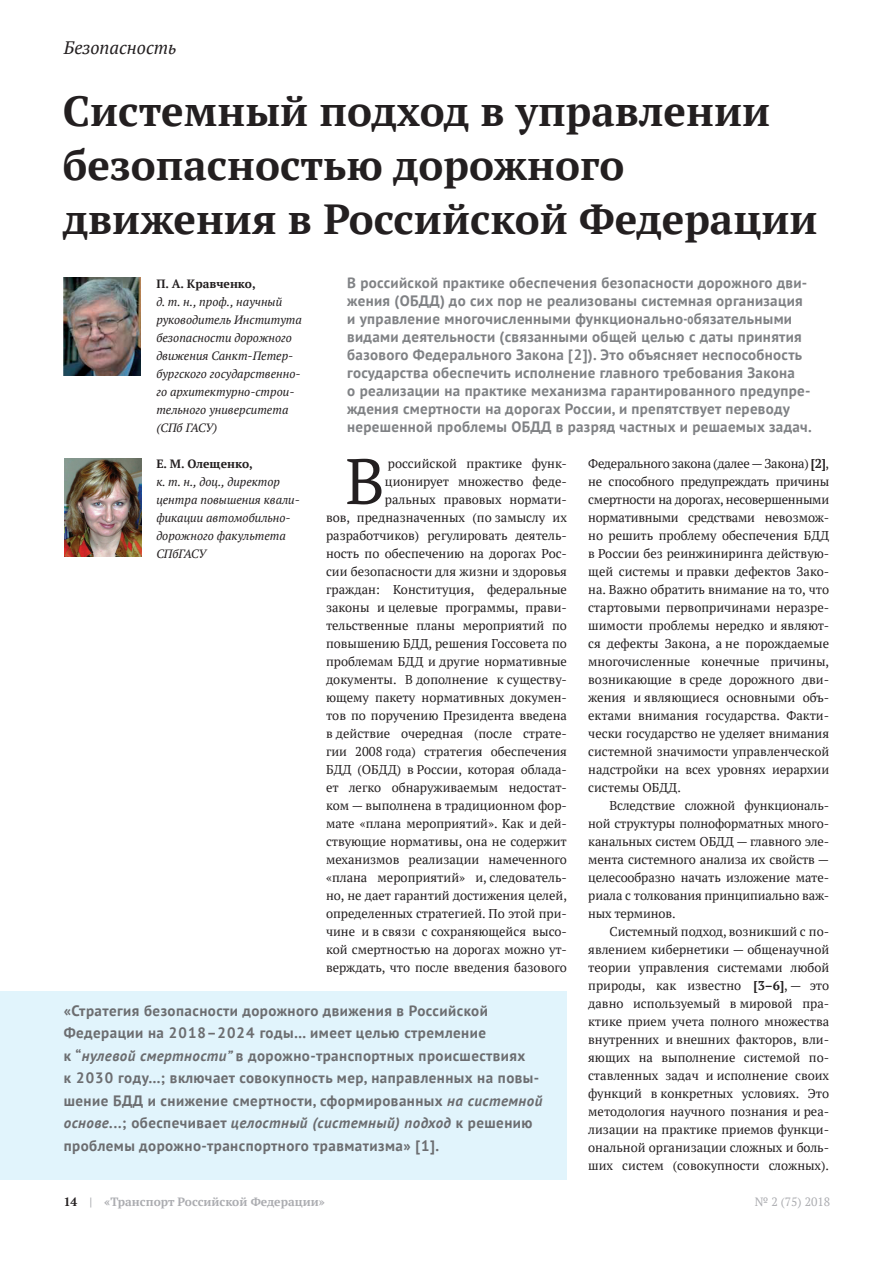
<style>
.page{position:relative;width:893px;height:1263px;background:#fff}
.page>*{position:absolute;margin:0;border:0;box-sizing:border-box;transform-origin:0 0}
.t1{font:64.2px "PT Serif";color:#231f20}
.t2{font:700 42px/54px "PT Serif";color:#231f20}
.t3{font:italic 18px "PT Serif";color:#231f20}
.t4{font:700 15px/18px "PT Sans";letter-spacing:.02em;color:#808285}
.t5{font:700 15px/22.5px "PT Sans";letter-spacing:.03em;color:#6c6d70}
.t6{font:12.75px/18px "PT Serif";color:#231f20;text-align:justify}
.t7{font:italic 12px/18px "PT Serif";color:#231f20}
.t8{font:700 12px "PT Serif";color:#acadb1}
.t9{font:700 12px "PT Serif";color:#231f20}
.t10{font:12px "PT Serif";color:#acadb1}
.s1{font-weight:700}
.s2{font-style:italic}
.s3{color:#231f20}
</style>
<div class="page">
<img style="left:64px;top:277px;width:76px;height:98px">
<img style="left:65px;top:459px;width:77px;height:98px">
<div style="left:0;top:991px;width:567px;height:188px;background:#e1f4fc"></div>
<h3 class="t3" style="left:64px;top:36px;width:114px">Безопасность</h3>
<h2 class="t2" style="left:63px;top:83px;width:756px">Системный подход в управлении безопасностью дорожного движения в Российской Федерации</h2>
<p class="t4" style="left:347px;top:273px;width:466px">В российской практике обеспечения безопасности дорожного дви&shy;жения (ОБДД) до сих пор не реализованы системная организация и управление многочисленными функционально-обязательными видами деятельности (связанными общей целью с даты принятия базового Федерального Закона [2]). Это объясняет неспособность государства обеспечить исполнение главного требования Закона<br>о реализации на практике механизма гарантированного предупре&shy;ждения смертности на дорогах России, и препятствует переводу нерешенной проблемы ОБДД в разряд частных и решаемых задач.</p>
<p class="t9" style="left:156px;top:276px;width:101px">П. А. Кравченко,</p>
<p class="t7" style="left:156px;top:293px;width:147px">д. т. н., проф., научный руководитель Института безопасности дорожного движения Санкт-Петер&shy;бургского государственно&shy;го архитектурно-строи&shy;тельного университета (СПб ГАСУ)</p>
<p class="t9" style="left:156px;top:456px;width:98px">Е. М. Олещенко,</p>
<p class="t7" style="left:156px;top:473px;width:145px">к. т. н., доц., директор центра повышения квали&shy;фикации автомобильно&shy;дорожного факультета<br>СПбГАСУ</p>
<h1 class="t1" style="left:345px;top:440px;width:41px">В</h1>
<p class="t6" style="left:326px;top:454px;width:242px;text-align:right">российской практике функ&shy;ционирует множество феде-<br>ральных правовых нормати-<br>вов, предназначенных (по замыслу их разработчиков) регулировать деятель&shy;ность по обеспечению на дорогах Рос&shy;сии безопасности для жизни и здоровья граждан: Конституция, федеральные законы и целевые программы, прави&shy;тельственные планы мероприятий по повышению БДД, решения Госсовета по проблемам БДД и другие нормативные документы. В дополнение к существу&shy;ющему пакету нормативных докумен&shy;тов по поручению Президента введена в действие очередная (после страте&shy;гии 2008 года) стратегия обеспечения БДД (ОБДД) в России, которая облада&shy;ет легко обнаруживаемым недостат&shy;ком — выполнена в традиционном фор&shy;мате «плана мероприятий». Как и дей&shy;ствующие нормативы, она не содержит механизмов реализации намеченного «плана мероприятий» и, следователь&shy;но, не дает гарантий достижения целей, определенных стратегией. По этой при&shy;чине и в связи с сохраняющейся высо&shy;кой смертностью на дорогах можно ут&shy;верждать, что после введения базового</p>
<p class="t6" style="left:588px;top:454px;width:242px">Федерального закона (далее — Закона) <span class="s1">[2]</span>, не способного предупреждать причины смертности на дорогах, несовершенными нормативными средствами невозмож&shy;но решить проблему обеспечения БДД в России без реинжиниринга действую&shy;щей системы и правки дефектов Зако&shy;на. Важно обратить внимание на то, что стартовыми первопричинами неразре&shy;шимости проблемы нередко и являют&shy;ся дефекты Закона, а не порождаемые многочисленные конечные причины, возникающие в среде дорожного дви&shy;жения и являющиеся основными объ&shy;ектами внимания государства. Факти&shy;чески государство не уделяет внимания системной значимости управленческой надстройки на всех уровнях иерархии системы ОБДД.</p>
<p class="t6" style="left:588px;top:796px;width:242px;text-indent:21px">Вследствие сложной функциональ&shy;ной структуры полноформатных много&shy;канальных систем ОБДД — главного эле&shy;мента системного анализа их свойств — целесообразно начать изложение мате&shy;риала с толкования принципиально важ&shy;ных терминов.</p>
<p class="t6" style="left:588px;top:922px;width:242px;text-indent:21px">Системный подход, возникший с по&shy;явлением кибернетики — общенаучной теории управления системами любой природы, как известно <span class="s1">[3–6]</span>, — это давно используемый в мировой пра&shy;ктике прием учета полного множества внутренних и внешних факторов, вли&shy;яющих на выполнение системой по&shy;ставленных задач и исполнение своих функций в конкретных условиях. Это методология научного познания и реа&shy;лизации на практике приемов функци&shy;ональной организации сложных и боль&shy;ших систем (совокупности сложных).</p>
<p class="t5" style="left:64px;top:999px;width:480px">«Стратегия безопасности дорожного движения в Российской Федерации на 2018–2024 годы… имеет целью стремление<br>к “<span class="s2">нулевой смертности”</span> в дорожно-транспортных происшествиях<br>к 2030 году…; включает совокупность мер, направленных на повы&shy;шение БДД и снижение смертности, сформированных <span class="s2">на системной основе...</span>; обеспечивает <span class="s2">целостный (системный) подход</span> к решению проблемы дорожно-транспортного травматизма» [1].</p>
<p class="t8" style="left:64px;top:1194px;width:263px"><span class="s3">14</span> | «Транспорт Российской Федерации»</p>
<p class="t10" style="left:755px;top:1194px;width:77px">№ 2 (75) 2018</p>
</div>
